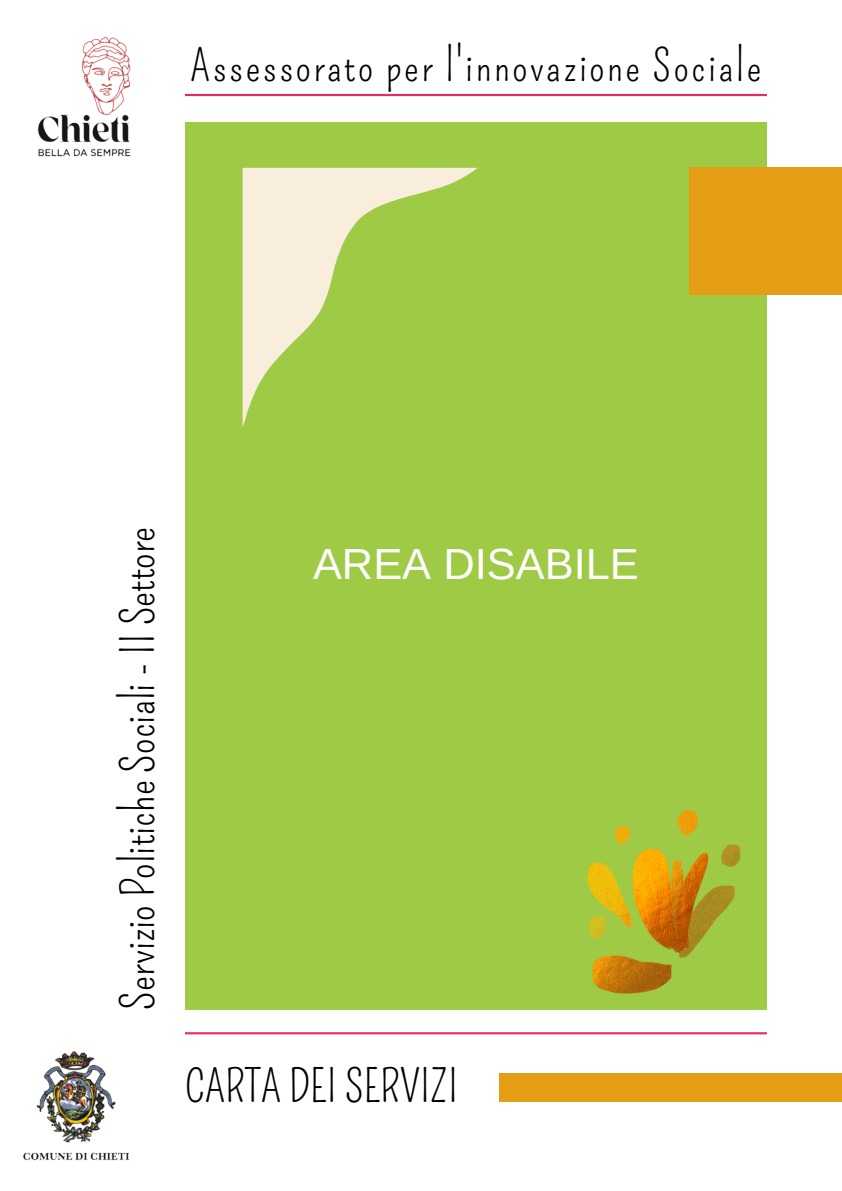
<style>
.page{position:relative;width:842px;height:1191px;background:#fff}
.page>*{position:absolute;margin:0;border:0;box-sizing:border-box;transform-origin:0 0}
.t1{font:44.3px "Pompiere";color:#000}
.t2{font:43.4px "Arimo";color:#fff}
.t3{font:43.2px "Pompiere";letter-spacing:.06em;color:#000}
</style>
<div class="page">
<div style="left:185px;top:122px;width:582px;height:887px;background:#9fca45"></div>
<div style="left:689px;top:167px;width:153px;height:128px;background:#e49d14"></div>
<hr style="left:185px;top:94px;width:582px;height:2px;background:#e52d61">
<hr style="left:185px;top:1032px;width:582px;height:2px;background:#e52d61">
<div style="left:499px;top:1073px;width:343px;height:28px;background:#e49d14"></div>
<img style="left:23px;top:1051px;width:106px;height:110px">
<img style="left:37px;top:36px;width:94px;height:121px">
<img style="left:587px;top:810px;width:154px;height:183px">
<svg style="left:242px;top:167px;width:235px;height:260px"></svg>
<p class="t3" style="left:191px;top:40px;width:572px">Assessorato per l'innovazione Sociale</p>
<p class="t1" style="left:113px;top:1009px;width:484px;rotate:-90deg">Servizio Politiche Sociali - II Settore</p>
<p class="t2" style="left:313px;top:539px;width:327px">AREA DISABILE</p>
<p class="t1" style="left:185px;top:1060px;width:275px">CARTA DEI SERVIZI</p>
</div>
